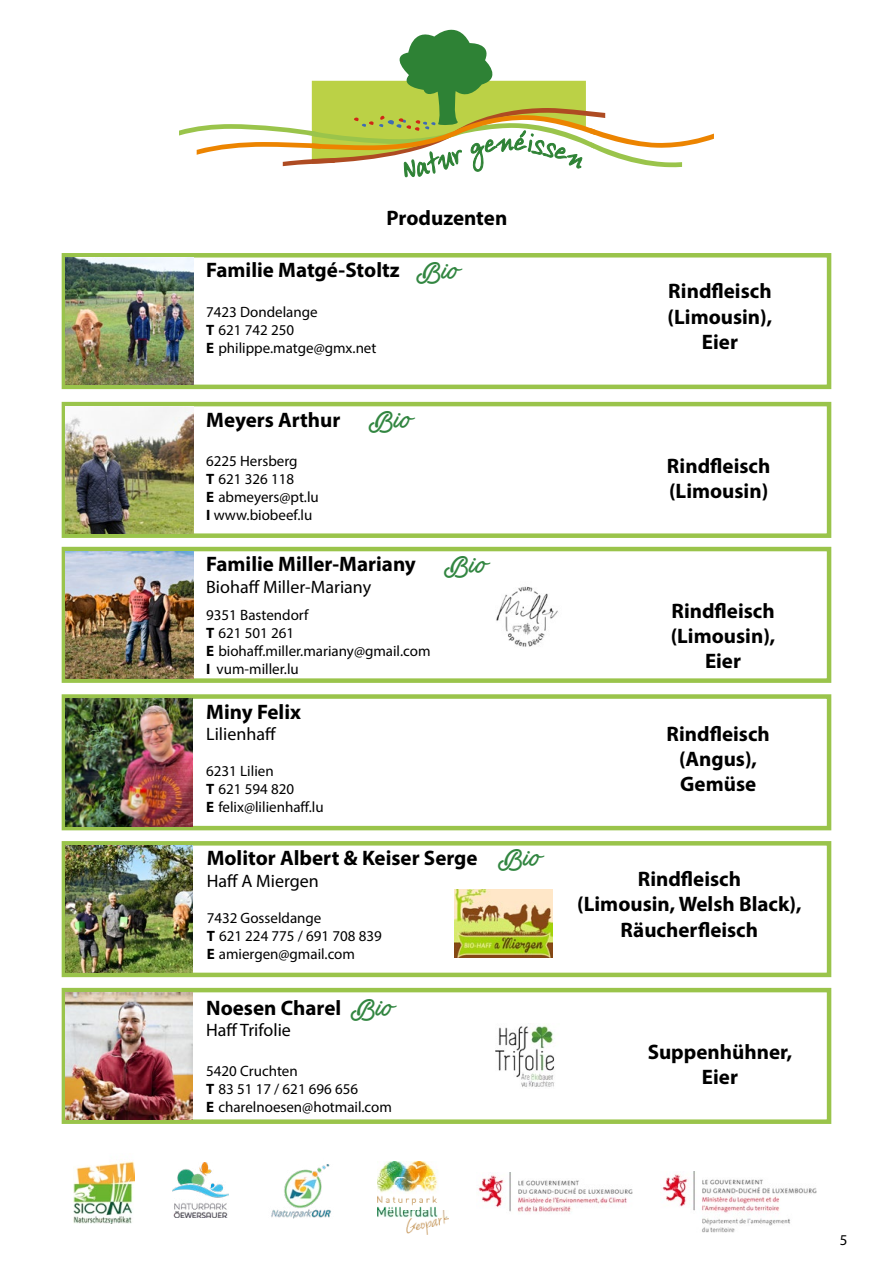
<style>
.page{position:relative;width:893px;height:1263px;background:#fff}
.page>*{position:absolute;margin:0;border:0;box-sizing:border-box;transform-origin:0 0}
.t1{font:27px "Actonia PERSONALUSE";color:#328641}
.t2{font:700 21px/25.2px "Myriad Pro";color:#000;text-align:center}
.t3{font:18px "Myriad Pro";color:#000}
.t4{font:15px/18px "Myriad Pro";color:#000}
.s1{font-weight:700}
</style>
<div class="page">
<svg style="left:179px;top:29px;width:535px;height:148px"></svg>
<img style="left:73px;top:1161px;width:62px;height:62px">
<img style="left:172px;top:1162px;width:57px;height:55px">
<img style="left:271px;top:1164px;width:60px;height:55px">
<img style="left:378px;top:1161px;width:70px;height:74px">
<div style="left:62px;top:988px;width:769px;height:136px;border:4px solid #9ac44b"></div>
<img style="left:66px;top:992px;width:127px;height:127px">
<img style="left:495px;top:1025px;width:60px;height:62px">
<div style="left:62px;top:547px;width:769px;height:136px;border:4px solid #9ac44b"></div>
<img style="left:66px;top:551px;width:127px;height:127px">
<img style="left:496px;top:586px;width:62px;height:61px">
<div style="left:62px;top:841px;width:769px;height:136px;border:4px solid #9ac44b"></div>
<img style="left:65px;top:845px;width:128px;height:128px">
<img style="left:454px;top:890px;width:98px;height:67px">
<div style="left:62px;top:694px;width:769px;height:136px;border:4px solid #9ac44b"></div>
<img style="left:66px;top:699px;width:127px;height:127px">
<div style="left:62px;top:402px;width:769px;height:136px;border:4px solid #9ac44b"></div>
<img style="left:66px;top:406px;width:127px;height:127px">
<img style="left:662px;top:1172px;width:155px;height:61px">
<img style="left:478px;top:1172px;width:155px;height:41px">
<div style="left:62px;top:253px;width:769px;height:136px;border:4px solid #9ac44b"></div>
<img style="left:66px;top:257px;width:127px;height:128px">
<h2 class="t2" style="left:387px;top:204px;width:122px">Produzenten</h2>
<h2 class="t2" style="left:206px;top:257px;width:195px">Familie Matgé-Stoltz</h2>
<p class="t4" style="left:206px;top:303px;width:172px">7423 Dondelange<br><span class="s1">T</span> 621 742 250<br><span class="s1">E</span> philippe.matge@gmx.net</p>
<h1 class="t1" style="left:416px;top:257px;width:44px">Bio</h1>
<h2 class="t2" style="left:668px;top:278px;width:106px">Rindfleisch (Limousin),<br>Eier</h2>
<h1 class="t1" style="left:369px;top:406px;width:44px">Bio</h1>
<h2 class="t2" style="left:206px;top:406px;width:136px">Meyers Arthur</h2>
<p class="t4" style="left:206px;top:452px;width:114px">6225 Hersberg<br><span class="s1">T</span> 621 326 118<br><span class="s1">E</span> abmeyers@pt.lu<br><span class="s1">I</span> www.biobeef.lu</p>
<h2 class="t2" style="left:667px;top:452px;width:105px;text-align:left">Rindfleisch (Limousin)</h2>
<h1 class="t1" style="left:444px;top:551px;width:44px">Bio</h1>
<h2 class="t2" style="left:206px;top:551px;width:211px">Familie Miller-Mariany</h2>
<p class="t3" style="left:206px;top:575px;width:166px">Biohaff Miller-Mariany</p>
<p class="t4" style="left:206px;top:605px;width:226px">9351 Bastendorf<br><span class="s1">T</span> 621 501 261<br><span class="s1">E</span> biohaff.miller.mariany@gmail.com<br><span class="s1">I</span> vum-miller.lu</p>
<h2 class="t2" style="left:671px;top:597px;width:106px">Rindfleisch (Limousin),<br>Eier</h2>
<h2 class="t2" style="left:206px;top:698px;width:96px">Miny Felix</h2>
<p class="t3" style="left:206px;top:723px;width:72px">Lilienhaff</p>
<p class="t4" style="left:206px;top:762px;width:119px">6231 Lilien<br><span class="s1">T</span> 621 594 820<br><span class="s1">E</span> felix@lilienhaff.lu</p>
<h2 class="t2" style="left:207px;top:844px;width:272px">Molitor Albert &amp; Keiser Serge</h2>
<p class="t3" style="left:207px;top:869px;width:114px">Haff A Miergen</p>
<p class="t4" style="left:207px;top:908px;width:177px">7432 Gosseldange<br><span class="s1">T</span> 621 224 775 / 691 708 839<br><span class="s1">E</span> amiergen@gmail.com</p>
<h1 class="t1" style="left:351px;top:994px;width:44px">Bio</h1>
<h2 class="t2" style="left:206px;top:994px;width:136px">Noesen Charel</h2>
<p class="t3" style="left:206px;top:1019px;width:86px">Haff Trifolie</p>
<p class="t4" style="left:206px;top:1061px;width:187px">5420 Cruchten<br><span class="s1">T</span> 83 51 17 / 621 696 656<br><span class="s1">E</span> charelnoesen@hotmail.com</p>
<h1 class="t1" style="left:498px;top:844px;width:44px">Bio</h1>
<h2 class="t2" style="left:666px;top:720px;width:105px">Rindfleisch (Angus),<br>Gemüse</h2>
<h2 class="t2" style="left:577px;top:866px;width:226px">Rindfleisch<br>(Limousin, Welsh Black),<br>Räucherfleisch</h2>
<h2 class="t2" style="left:648px;top:1038px;width:146px">Suppenhühner,<br>Eier</h2>
<p class="t4" style="left:840px;top:1230px;width:9px">5</p>
</div>
